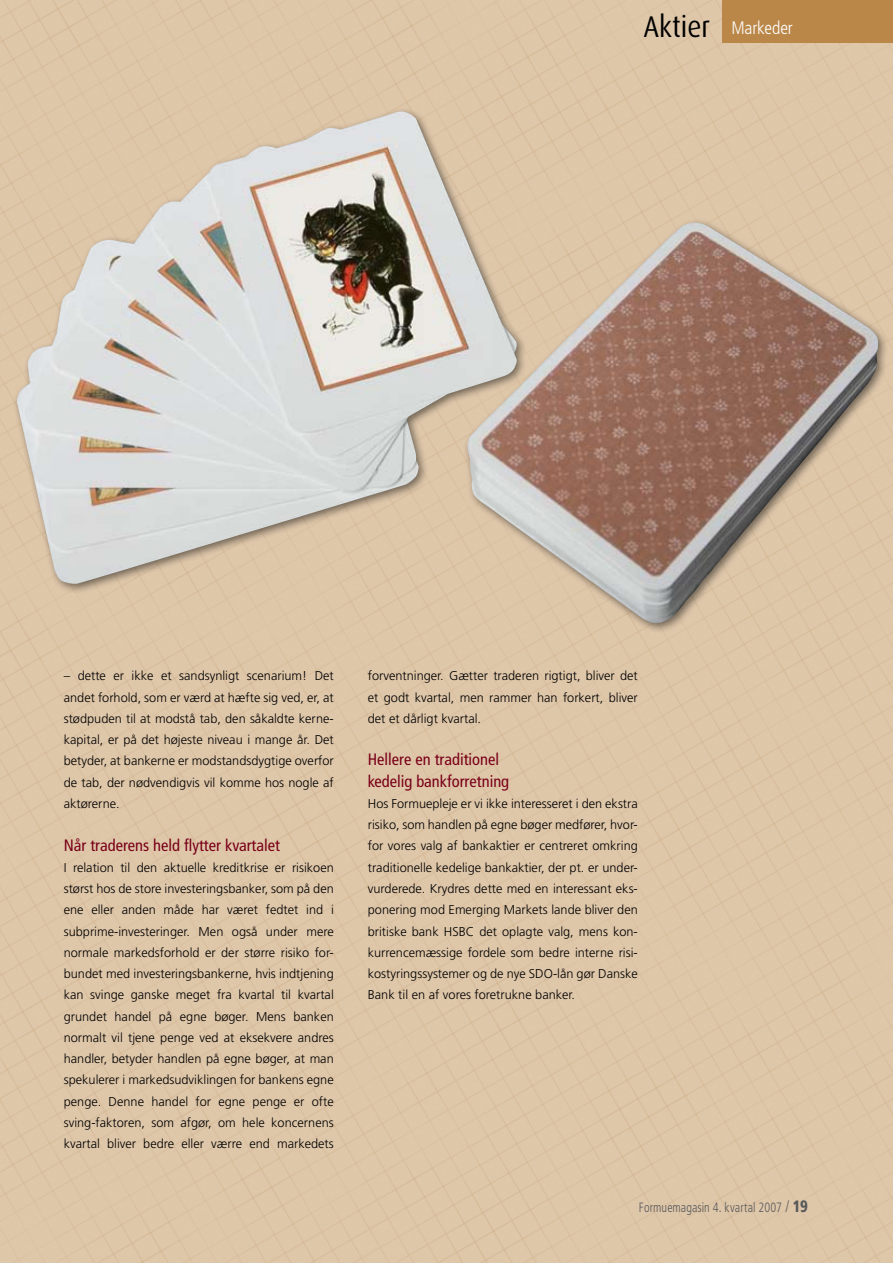
<style>
.page{position:relative;width:893px;height:1263px;background:#dec6a9}
.page>*{position:absolute;margin:0;border:0;box-sizing:border-box;transform-origin:0 0}
.t1{font:30px "Dax";color:#000;scale:.9 1}
.t2{font:300 condensed 18px "Frutiger";letter-spacing:-.01em;color:#fff}
.t3{font:condensed 16.5px/21.3px "Frutiger";color:#790018}
.t4{font:300 condensed 13.5px "Frutiger";letter-spacing:.005em;color:#58595b;scale:.9 1}
.t5{font:300 12.75px/21.3px "Frutiger";color:#000;text-align:justify}
.s1{font-size:16.5px}
.s2{font-weight:900;font-size:16.5px}
</style>
<div class="page">
<div style="left:11px;top:106px;width:882px;height:587px;background:#dec6a9"></div>
<img style="left:17px;top:111px;width:860px;height:513px">
<div style="left:723px;top:0;width:170px;height:43px;background:#ba8748"></div>
<h1 class="t1" style="left:643px;top:10px;width:76px">Aktier</h1>
<h2 class="t2" style="left:731px;top:18px;width:63px">Markeder</h2>
<p class="t5" style="left:64px;top:665px;width:272px">– dette er ikke et sandsynligt scenarium! Det andet forhold, som er værd at hæfte sig ved, er, at stødpuden til at modstå tab, den såkaldte kerne&shy;kapital, er på det højeste niveau i mange år. Det betyder, at bankerne er modstandsdygtige overfor de tab, der nødvendigvis vil komme hos nogle af aktørerne.</p>
<p class="t3" style="left:64px;top:834px;width:218px">Når traderens held flytter kvartalet</p>
<p class="t5" style="left:64px;top:857px;width:272px">I relation til den aktuelle kreditkrise er risikoen størst hos de store investeringsbanker, som på den ene eller anden måde har været fedtet ind i subprime-investeringer. Men også under mere normale markedsforhold er der større risiko for&shy;bundet med investeringsbankerne, hvis indtjening kan svinge ganske meget fra kvartal til kvartal grundet handel på egne bøger. Mens banken normalt vil tjene penge ved at eksekvere andres handler, betyder handlen på egne bøger, at man spekulerer i markedsudviklingen for bankens egne penge. Denne handel for egne penge er ofte sving-faktoren, som afgør, om hele koncernens kvartal bliver bedre eller værre end markedets</p>
<p class="t5" style="left:368px;top:665px;width:271px">forventninger. Gætter traderen rigtigt, bliver det et godt kvartal, men rammer han forkert, bliver det et dårligt kvartal.</p>
<p class="t3" style="left:368px;top:749px;width:143px">Hellere en traditionel kedelig bankforretning</p>
<p class="t5" style="left:368px;top:793px;width:272px">Hos Formuepleje er vi ikke interesseret i den ekstra risiko, som handlen på egne bøger medfører, hvor&shy;for vores valg af bankaktier er centreret omkring traditionelle kedelige bankaktier, der pt. er under&shy;vurderede. Krydres dette med en interessant eks&shy;ponering mod Emerging Markets lande bliver den britiske bank HSBC det oplagte valg, mens kon&shy;kurrencemæssige fordele som bedre interne risi&shy;kostyringssystemer og de nye SDO-lån gør Danske Bank til en af vores foretrukne banker.</p>
<p class="t4" style="left:639px;top:1199px;width:189px">Formuemagasin 4. kvartal 2007 <span class="s1">/</span> <span class="s2">19</span></p>
</div>
